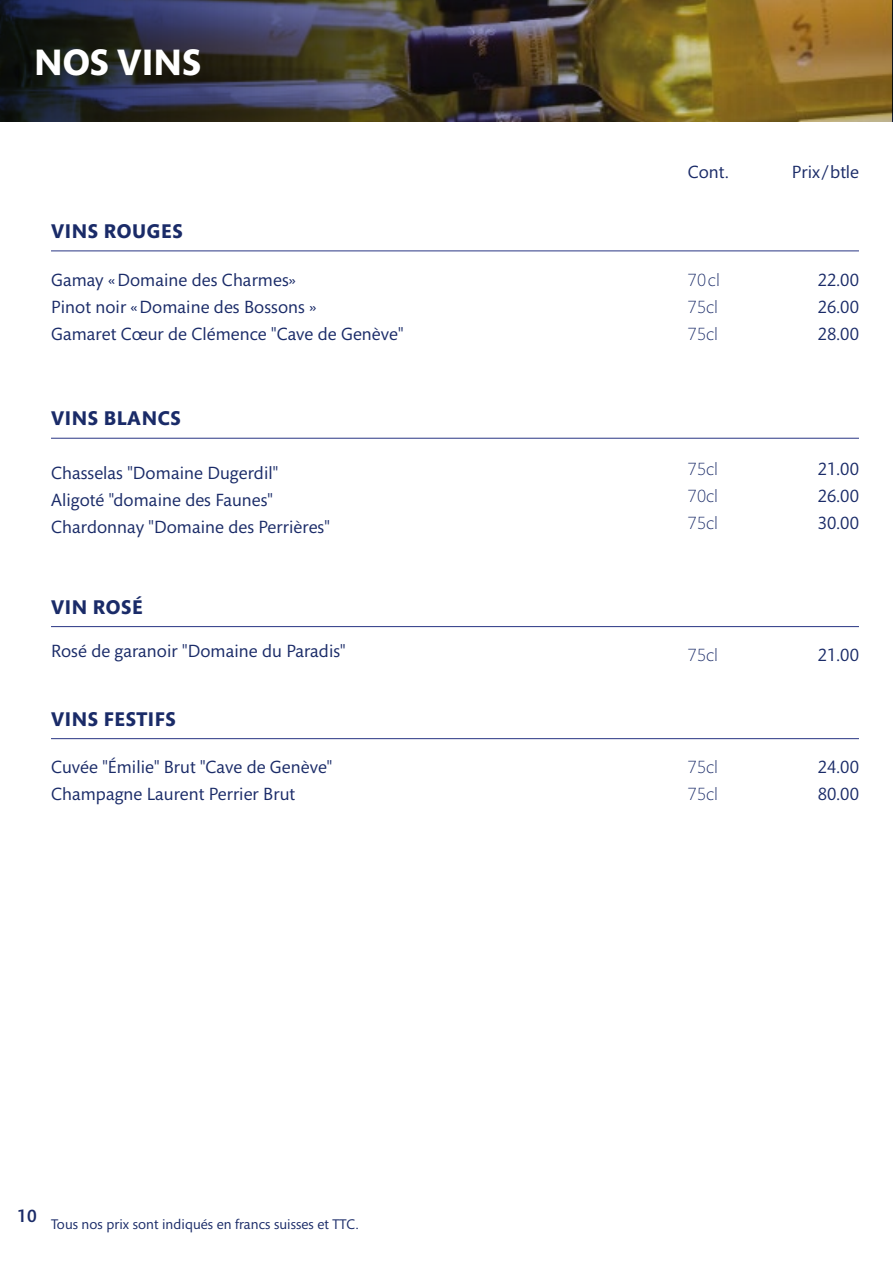
<style>
.page{position:relative;width:893px;height:1263px;background:#fff}
.page>*{position:absolute;margin:0;border:0;box-sizing:border-box;transform-origin:0 0}
.t1{font:700 37.5px "Mundo Sans Std";color:#fff}
.t2{font:700 20.25px "Mundo Sans Std";letter-spacing:.03em;color:#1a2b68}
.t3{font:18px/27px "Mundo Sans Std";letter-spacing:.005em;color:#1a2b68}
.t4{font:300 18px/27px "Mundo Sans Std";letter-spacing:.005em;color:#1a2b68;text-align:justify}
.t5{font:500 18px "Mundo Sans Std";color:#1a2b68}
.t6{font:14.25px "Mundo Sans Std";letter-spacing:.005em;color:#1a2b68}
</style>
<div class="page">
<img style="left:780px;top:0;width:112px;height:122px">
<hr style="left:51px;top:251px;width:808px;height:1px;background:#283583">
<hr style="left:51px;top:438px;width:808px;height:1px;background:#283583">
<hr style="left:51px;top:738px;width:808px;height:1px;background:#283583">
<hr style="left:51px;top:626px;width:808px;height:1px;background:#283583">
<img style="left:0;top:0;width:780px;height:122px">
<svg style="left:892px;top:0;width:1px;height:122px"></svg>
<h1 class="t1" style="left:34px;top:41px;width:169px">NOS VINS</h1>
<p class="t2" style="left:51px;top:220px;width:133px">VINS ROUGES</p>
<p class="t3" style="left:51px;top:267px;width:354px">Gamay « Domaine des Charmes»<br>Pinot noir «Domaine des Bossons »<br>Gamaret Cœur de Clémence "Cave de Genève"</p>
<p class="t2" style="left:51px;top:407px;width:131px">VINS BLANCS</p>
<p class="t3" style="left:51px;top:459px;width:280px">Chasselas "Domaine Dugerdil"<br>Aligoté "domaine des Faunes"<br>Chardonnay "Domaine des Perrières"</p>
<p class="t2" style="left:51px;top:596px;width:93px">VIN ROSÉ</p>
<p class="t3" style="left:51px;top:638px;width:296px">Rosé de garanoir "Domaine du Paradis"</p>
<p class="t2" style="left:51px;top:708px;width:126px">VINS FESTIFS</p>
<p class="t3" style="left:51px;top:754px;width:283px">Cuvée "Émilie" Brut "Cave de Genève"<br>Champagne Laurent Perrier Brut</p>
<p class="t5" style="left:17px;top:1206px;width:21px">10</p>
<p class="t6" style="left:51px;top:1216px;width:309px">Tous nos prix sont indiqués en francs suisses et TTC.</p>
<p class="t3" style="left:688px;top:159px;width:43px">Cont.</p>
<p class="t3" style="left:792px;top:159px;width:69px">Prix/btle</p>
<p class="t4" style="left:688px;top:267px;width:34px">70cl 75cl 75cl</p>
<p class="t4" style="left:688px;top:456px;width:32px">75cl 70cl 75cl</p>
<p class="t4" style="left:688px;top:642px;width:32px">75cl</p>
<p class="t4" style="left:688px;top:754px;width:32px">75cl<br>75cl</p>
<p class="t3" style="left:818px;top:267px;width:43px;text-align:justify">22.00<br>26.00<br>28.00</p>
<p class="t3" style="left:818px;top:456px;width:43px;text-align:justify">21.00<br>26.00<br>30.00</p>
<p class="t3" style="left:818px;top:642px;width:43px">21.00</p>
<p class="t3" style="left:818px;top:754px;width:43px">24.00<br>80.00</p>
</div>
